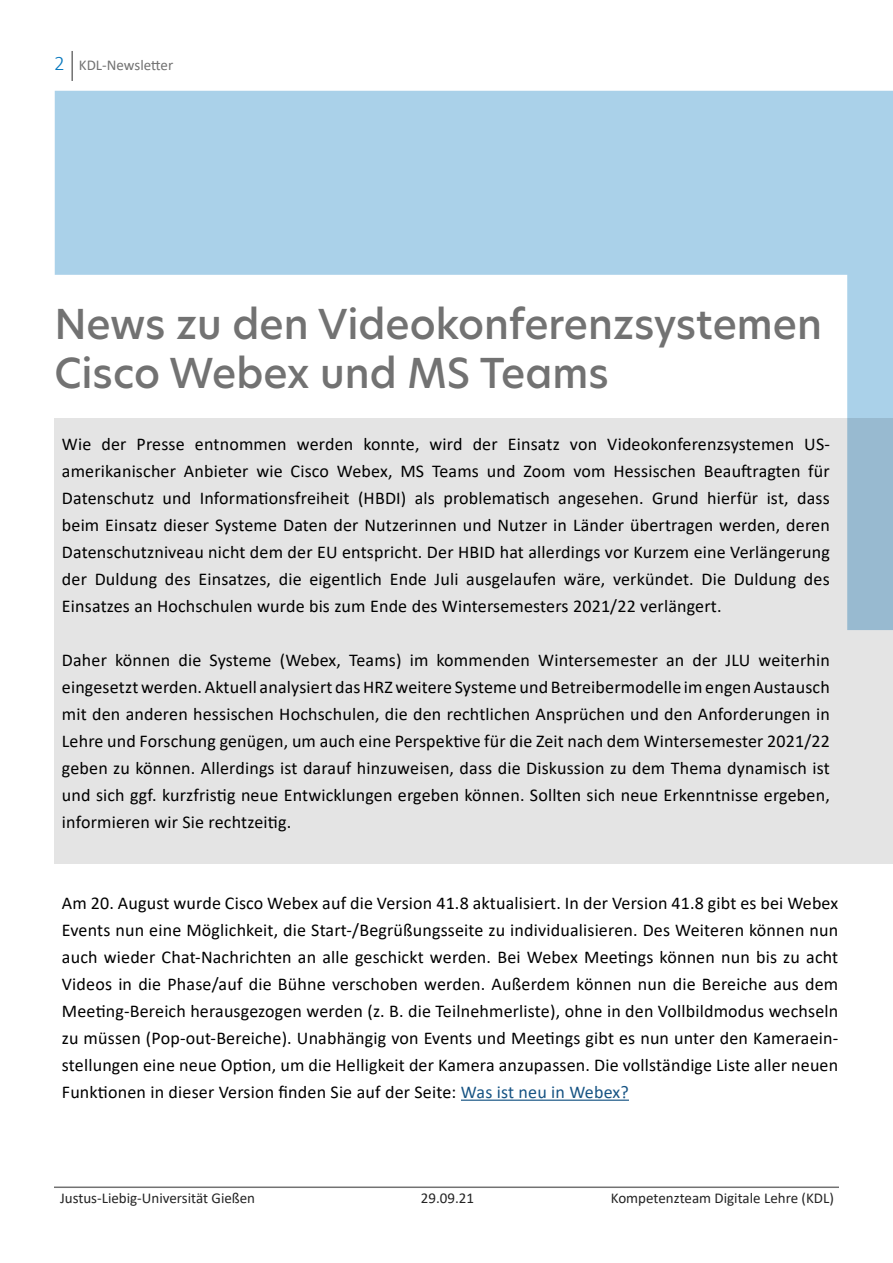
<style>
.page{position:relative;width:893px;height:1263px;background:#fff}
.page>*{position:absolute;margin:0;border:0;box-sizing:border-box;transform-origin:0 0}
.Überschrift_breit_gr{font:500 40.5px/48.6px "Hero New";color:#727272}
.Artikel{font:18px/27px "Calibri";letter-spacing:.01em;color:#000;text-align:justify}
.Überschrift_klein_bl{font:18px/27px "Calibri";letter-spacing:.01em;color:#000;text-align:justify}
.t1{font:15px "Calibri";color:#242424}
.t2{font:15px "Calibri";color:#727272}
.s1{font-weight:300;font-size:21px;color:#0677bd}
.s2{color:#165383}
</style>
<div class="page">
<hr style="left:54px;top:1186px;width:785px;height:2px;background:#727272">
<hr style="left:71px;top:51px;width:2px;height:30px;background:#727272">
<svg style="left:55px;top:91px;width:838px;height:328px;fill:#aad1e9"></svg>
<div style="left:55px;top:419px;width:838px;height:445px;background:#e4e4e4"></div>
<hr style="left:461px;top:1099px;width:168px;height:2px;background:#165383">
<p class="t2" style="left:54px;top:54px;width:121px"><span class="s1">2</span> KDL-Newsletter</p>
<h2 class="Überschrift_breit_gr" style="left:54px;top:300px;width:769px">News zu den Videokonferenzsystemen<br>Cisco Webex und MS Teams</h2>
<p class="Artikel" style="left:62px;top:430px;width:769px">Wie der Presse entnommen werden konnte, wird der Einsatz von Videokonferenzsystemen US&shy;amerikanischer Anbieter wie Cisco Webex, MS Teams und Zoom vom Hessischen Beauftragten für Datenschutz und Informationsfreiheit (HBDI) als problematisch angesehen. Grund hierfür ist, dass beim Einsatz dieser Systeme Daten der Nutzerinnen und Nutzer in Länder übertragen werden, deren Datenschutzniveau nicht dem der EU entspricht. Der HBID hat allerdings vor Kurzem eine Verlängerung der Duldung des Einsatzes, die eigentlich Ende Juli ausgelaufen wäre, verkündet. Die Duldung des Einsatzes an Hochschulen wurde bis zum Ende des Wintersemesters 2021/22 verlängert.</p>
<p class="Artikel" style="left:62px;top:646px;width:769px">Daher können die Systeme (Webex, Teams) im kommenden Wintersemester an der JLU weiterhin eingesetzt werden. Aktuell analysiert das HRZ weitere Systeme und Betreibermodelle im engen Austausch mit den anderen hessischen Hochschulen, die den rechtlichen Ansprüchen und den Anforderungen in Lehre und Forschung genügen, um auch eine Perspektive für die Zeit nach dem Wintersemester 2021/22 geben zu können. Allerdings ist darauf hinzuweisen, dass die Diskussion zu dem Thema dynamisch ist und sich ggf. kurzfristig neue Entwicklungen ergeben können. Sollten sich neue Erkenntnisse ergeben, informieren wir Sie rechtzeitig.</p>
<h2 class="Überschrift_klein_bl" style="left:62px;top:889px;width:778px">Am 20. August wurde Cisco Webex auf die Version 41.8 aktualisiert. In der Version 41.8 gibt es bei Webex Events nun eine Möglichkeit, die Start-/Begrüßungsseite zu individualisieren. Des Weiteren können nun auch wieder Chat-Nachrichten an alle geschickt werden. Bei Webex Meetings können nun bis zu acht Videos in die Phase/auf die Bühne verschoben werden. Außerdem können nun die Bereiche aus dem Meeting-Bereich herausgezogen werden (z. B. die Teilnehmerliste), ohne in den Vollbildmodus wechseln zu müssen (Pop-out-Bereiche). Unabhängig von Events und Meetings gibt es nun unter den Kameraein&shy;stellungen eine neue Option, um die Helligkeit der Kamera anzupassen. Die vollständige Liste aller neuen Funktionen in dieser Version finden Sie auf der Seite: <span class="s2">Was ist neu in Webex?</span></h2>
<p class="t1" style="left:60px;top:1187px;width:197px">Justus-Liebig-Universität Gießen</p>
<p class="t1" style="left:421px;top:1187px;width:55px">29.09.21</p>
<p class="t1" style="left:611px;top:1187px;width:225px">Kompetenzteam Digitale Lehre (KDL)</p>
</div>
